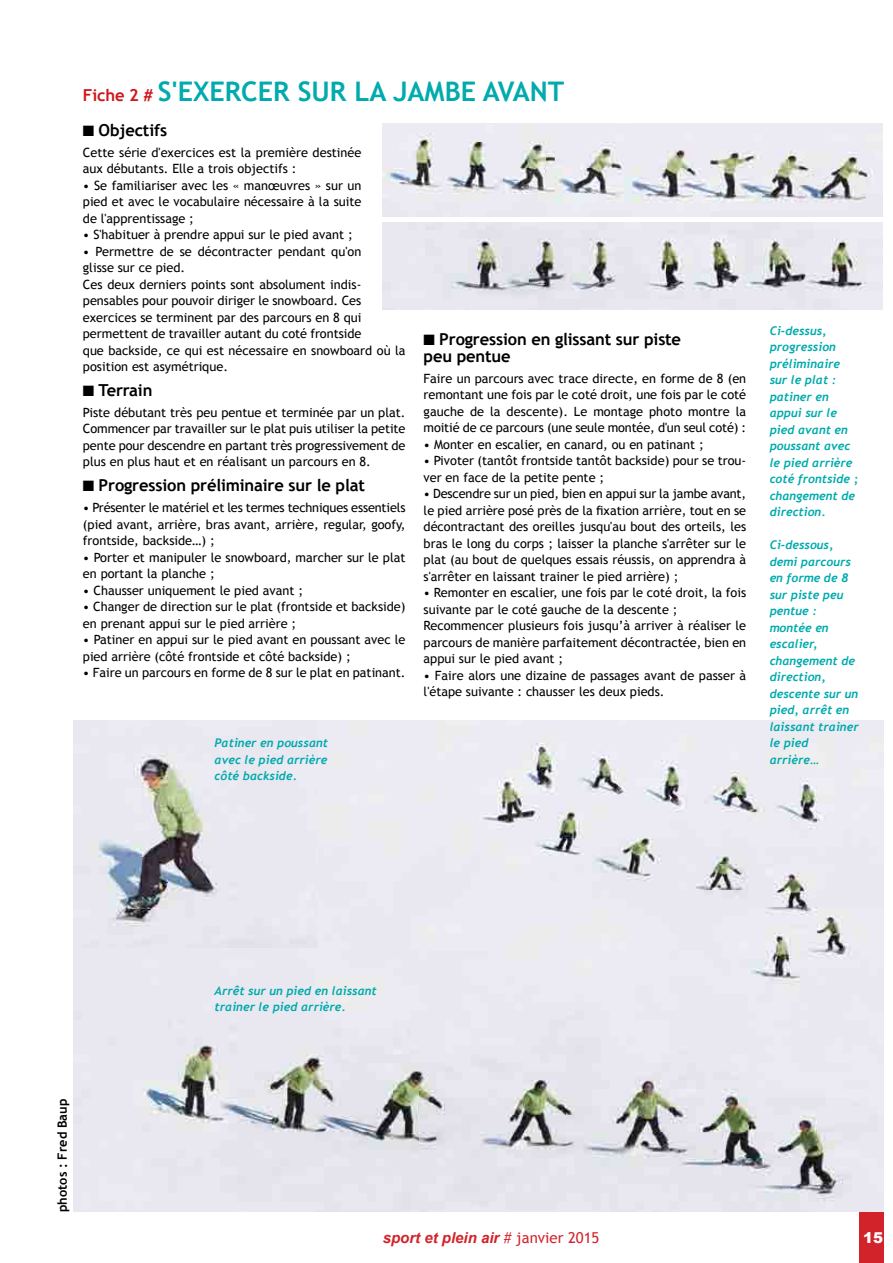
<style>
.page{position:relative;width:893px;height:1263px;background:#fff}
.page>*{position:absolute;margin:0;border:0;box-sizing:border-box;transform-origin:0 0}
.t1{font:700 27px "Trebuchet MS";color:#00aaad}
.t2{font:700 16.5px/16.5px "Trebuchet MS";letter-spacing:-.01em;color:#000}
.t3{font:italic 700 15px "Arial";color:#d2232a}
.t4{font:900 15px "Arial";color:#fff}
.t5{font:12.75px/16.5px "Trebuchet MS";color:#000}
.t6{font:700 12.75px "Trebuchet MS";color:#000}
.t7{font:italic 700 12px/16.5px "Trebuchet";color:#00aaad}
.s1{font-size:16.5px;color:#ce171e}
.s2{font-family:"Trebuchet MS";font-weight:400;font-style:normal}
</style>
<div class="page">
<div style="left:859px;top:1212px;width:24px;height:51px;background:#d2232a"></div>
<img style="left:74px;top:721px;width:809px;height:491px">
<img style="left:383px;top:123px;width:500px;height:93px">
<img style="left:383px;top:222px;width:500px;height:87px">
<img style="left:74px;top:721px;width:244px;height:227px">
<h1 class="t1" style="left:83px;top:74px;width:477px"><span class="s1">Fiche 2 #</span> s'exercer sur la jambe avant</h1>
<p class="t2" style="left:83px;top:122px;width:86px">■ Objectifs</p>
<p class="t5" style="left:83px;top:144px;width:280px">Cette série d'exercices est la première destinée aux débutants. Elle a trois objectifs :</p>
<p class="t5" style="left:83px;top:177px;width:280px;text-align:justify">• Se familiariser avec les « manœuvres » sur un pied et avec le vocabulaire nécessaire à la suite de l'apprentissage ;</p>
<p class="t5" style="left:83px;top:227px;width:271px">• S'habituer à prendre appui sur le pied avant ;</p>
<p class="t5" style="left:83px;top:243px;width:324px">• Permettre de se décontracter pendant qu'on<br>glisse sur ce pied.<br>Ces deux derniers points sont absolument indis&shy;pensables pour pouvoir diriger le snowboard. Ces exercices se terminent par des parcours en 8 qui permettent de travailler autant du coté frontside<br>que backside, ce qui est nécessaire en snowboard où la position est asymétrique.</p>
<p class="t2" style="left:83px;top:382px;width:71px">■ Terrain</p>
<p class="t5" style="left:83px;top:404px;width:324px;text-align:justify">Piste débutant très peu pentue et terminée par un plat.<br>Commencer par travailler sur le plat puis utiliser la petite pente pour descendre en partant très progressivement de plus en plus haut et en réalisant un parcours en 8.</p>
<p class="t2" style="left:83px;top:477px;width:283px">■ Progression préliminaire sur le plat</p>
<p class="t5" style="left:83px;top:500px;width:324px;text-align:justify">• Présenter le matériel et les termes techniques essentiels (pied avant, arrière, bras avant, arrière, regular, goofy, frontside, backside…) ;</p>
<p class="t5" style="left:83px;top:549px;width:324px">• Porter et manipuler le snowboard, marcher sur le plat en portant la planche ;</p>
<p class="t5" style="left:83px;top:582px;width:222px">• Chausser uniquement le pied avant ;</p>
<p class="t5" style="left:83px;top:599px;width:324px">• Changer de direction sur le plat (frontside et backside) en prenant appui sur le pied arrière ;</p>
<p class="t5" style="left:83px;top:632px;width:324px">• Patiner en appui sur le pied avant en poussant avec le pied arrière (côté frontside et côté backside) ;</p>
<p class="t5" style="left:83px;top:665px;width:324px">• Faire un parcours en forme de 8 sur le plat en patinant.</p>
<p class="t2" style="left:424px;top:331px;width:259px">■ Progression en glissant sur piste peu pentue</p>
<p class="t5" style="left:424px;top:370px;width:324px;text-align:justify">Faire un parcours avec trace directe, en forme de 8 (en remontant une fois par le coté droit, une fois par le coté gauche de la descente). Le montage photo montre la moitié de ce parcours (une seule montée, d'un seul coté) :</p>
<p class="t5" style="left:424px;top:436px;width:282px">• Monter en escalier, en canard, ou en patinant ;</p>
<p class="t5" style="left:424px;top:452px;width:324px">• Pivoter (tantôt frontside tantôt backside) pour se trou&shy;ver en face de la petite pente ;</p>
<p class="t5" style="left:424px;top:485px;width:324px;text-align:justify">• Descendre sur un pied, bien en appui sur la jambe avant, le pied arrière posé près de la fixation arrière, tout en se décontractant des oreilles jusqu'au bout des orteils, les bras le long du corps ; laisser la planche s'arrêter sur le plat (au bout de quelques essais réussis, on apprendra à s'arrêter en laissant trainer le pied arrière) ;</p>
<p class="t5" style="left:424px;top:584px;width:324px">• Remonter en escalier, une fois par le coté droit, la fois suivante par le coté gauche de la descente ; Recommencer plusieurs fois jusqu’à arriver à réaliser le parcours de manière parfaitement décontractée, bien en appui sur le pied avant ;</p>
<p class="t5" style="left:424px;top:667px;width:324px">• Faire alors une dizaine de passages avant de passer à l'étape suivante : chausser les deux pieds.</p>
<p class="t7" style="left:215px;top:735px;width:115px;text-align:justify">Patiner en poussant avec le pied arrière côté backside.</p>
<p class="t7" style="left:770px;top:322px;width:90px">Ci-dessus, progression préliminaire sur le plat : patiner en appui sur le pied avant en poussant avec le pied arrière coté frontside ; changement de direction.</p>
<p class="t7" style="left:770px;top:537px;width:91px">Ci-dessous, demi parcours en forme de 8 sur piste peu pentue : montée en escalier, changement de direction, descente sur un pied, arrêt en laissant trainer le pied arrière…</p>
<p class="t6" style="left:54px;top:1212px;width:115px;rotate:-90deg">photos : Fred Baup</p>
<p class="t7" style="left:215px;top:982px;width:164px">Arrêt sur un pied en laissant trainer le pied arrière.</p>
<p class="t3" style="left:383px;top:1229px;width:218px">sport et plein air <span class="s2"># janvier 2015</span></p>
<p class="t4" style="left:863px;top:1229px;width:22px">15</p>
</div>
